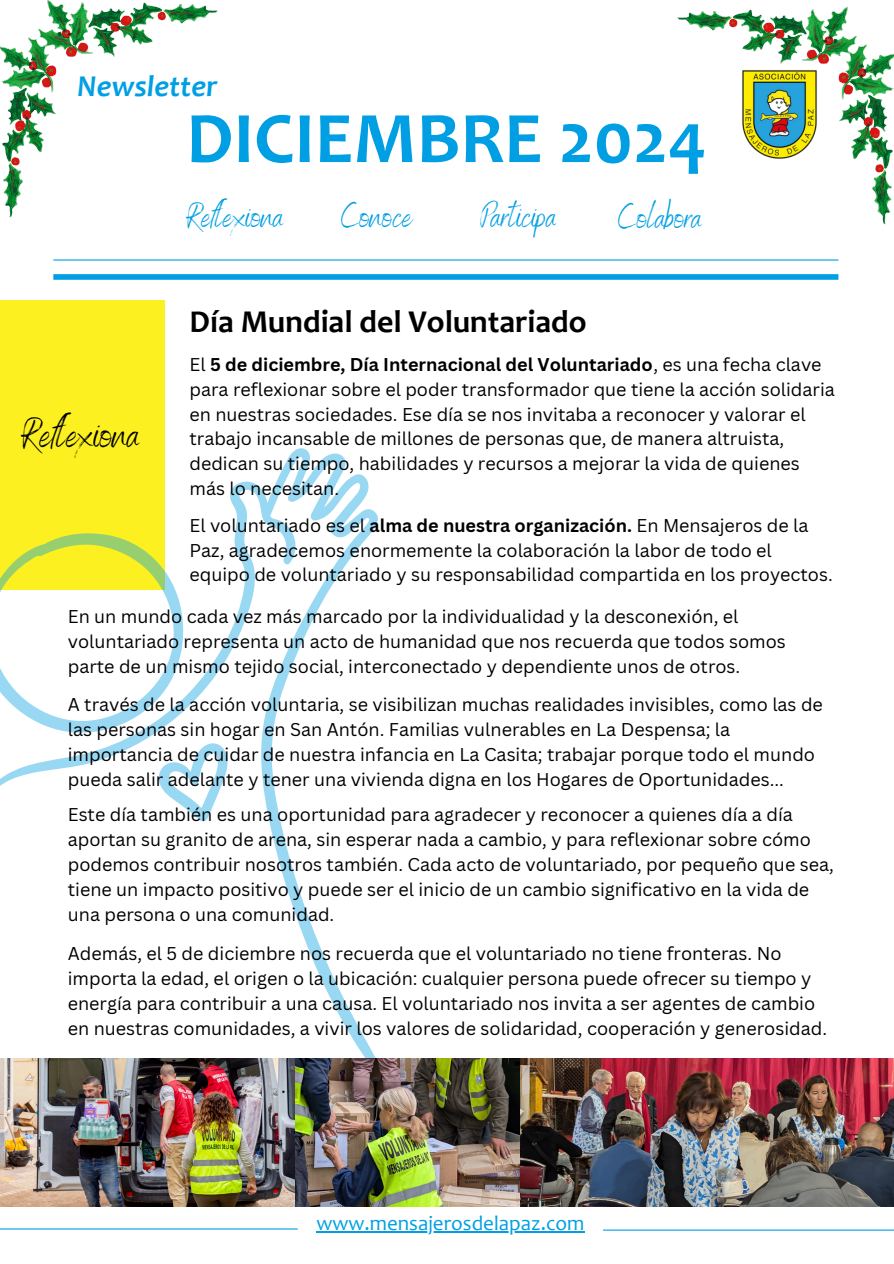
<style>
.page{position:relative;width:894px;height:1264px;background:#fff}
.page>*{position:absolute;margin:0;border:0;box-sizing:border-box;transform-origin:0 0}
.t1{font:700 73.2px "Candara";color:#009fe3}
.t2{font:42px "Benedict";color:#000}
.t3{font:34.65px "Benedict";color:#009fe3}
.t4{font:700 31.95px "Candara";color:#000}
.t5{font:italic 700 30.45px "Candara";color:#009fe3}
.t6{font:21px "Candara";color:#009fe3}
.t7{font:18px/25px "Canva Sans";color:#000}
.s1{font-weight:700}
</style>
<div class="page">
<hr style="left:0;top:1228px;width:297px;height:1px;background:#009fe3">
<hr style="left:603px;top:1229px;width:290px;height:1px;background:#009fe3">
<hr style="left:53px;top:259px;width:785px;height:1px;background:#009fe3">
<div style="left:53px;top:274px;width:785px;height:6px;background:#009fe3"></div>
<div style="left:0;top:300px;width:165px;height:290px;background:#fcf020"></div>
<img style="left:677px;top:6px;width:216px;height:219px">
<img style="left:739px;top:68px;width:80px;height:93px">
<svg style="left:230px;top:448px;width:148px;height:610px"></svg>
<svg style="left:0;top:527px;width:231px;height:296px"></svg>
<img style="left:0;top:1058px;width:295px;height:148px">
<img style="left:295px;top:1058px;width:226px;height:148px">
<img style="left:521px;top:1058px;width:372px;height:148px">
<img style="left:0;top:0;width:218px;height:218px">
<hr style="left:316px;top:1231px;width:268px;height:1px;background:#009fe3">
<h1 class="t5" style="left:77px;top:73px;width:142px">Newsletter</h1>
<p class="t1" style="left:186px;top:109px;width:522px">DICIEMBRE 2024</p>
<h5 class="t3" style="left:186px;top:194px;width:99px">Reflexiona</h5>
<h4 class="t3" style="left:341px;top:194px;width:73px">Conoce</h4>
<h4 class="t3" style="left:480px;top:194px;width:77px">Participa</h4>
<h4 class="t3" style="left:618px;top:195px;width:85px">Colabora</h4>
<h4 class="t4" style="left:189px;top:309px;width:398px">Día Mundial del Voluntariado</h4>
<p class="t7" style="left:189px;top:352px;width:646px">El <span class="s1">5 de diciembre, Día Internacional del Voluntariado</span>, es una fecha clave para reflexionar sobre el poder transformador que tiene la acción solidaria en nuestras sociedades. Ese día se nos invitaba a reconocer y valorar el trabajo incansable de millones de personas que, de manera altruista, dedican su tiempo, habilidades y recursos a mejorar la vida de quienes más lo necesitan.</p>
<p class="t7" style="left:189px;top:512px;width:644px">El voluntariado es el <span class="s1">alma de nuestra organización.</span> En Mensajeros de la<br>Paz, agradecemos enormemente la colaboración la labor de todo el equipo de voluntariado y su responsabilidad compartida en los proyectos.</p>
<p class="t7" style="left:68px;top:604px;width:719px">En un mundo cada vez más marcado por la individualidad y la desconexión, el voluntariado representa un acto de humanidad que nos recuerda que todos somos parte de un mismo tejido social, interconectado y dependiente unos de otros.</p>
<h2 class="t7" style="left:68px;top:691px;width:756px">A través de la acción voluntaria, se visibilizan muchas realidades invisibles, como las de las personas sin hogar en San Antón. Familias vulnerables en La Despensa; la importancia de cuidar de nuestra infancia en La Casita; trabajar porque todo el mundo pueda salir adelante y tener una vivienda digna en los Hogares de Oportunidades...</h2>
<p class="t7" style="left:68px;top:801px;width:767px">Este día también es una oportunidad para agradecer y reconocer a quienes día a día aportan su granito de arena, sin esperar nada a cambio, y para reflexionar sobre cómo podemos contribuir nosotros también. Cada acto de voluntariado, por pequeño que sea, tiene un impacto positivo y puede ser el inicio de un cambio significativo en la vida de una persona o una comunidad.</p>
<p class="t7" style="left:68px;top:940px;width:760px">Además, el 5 de diciembre nos recuerda que el voluntariado no tiene fronteras. No importa la edad, el origen o la ubicación: cualquier persona puede ofrecer su tiempo y energía para contribuir a una causa. El voluntariado nos invita a ser agentes de cambio en nuestras comunidades, a vivir los valores de solidaridad, cooperación y generosidad.</p>
<p class="t2" style="left:21px;top:407px;width:119px">Reflexiona</p>
<p class="t6" style="left:316px;top:1214px;width:269px">www.mensajerosdelapaz.com</p>
</div>
